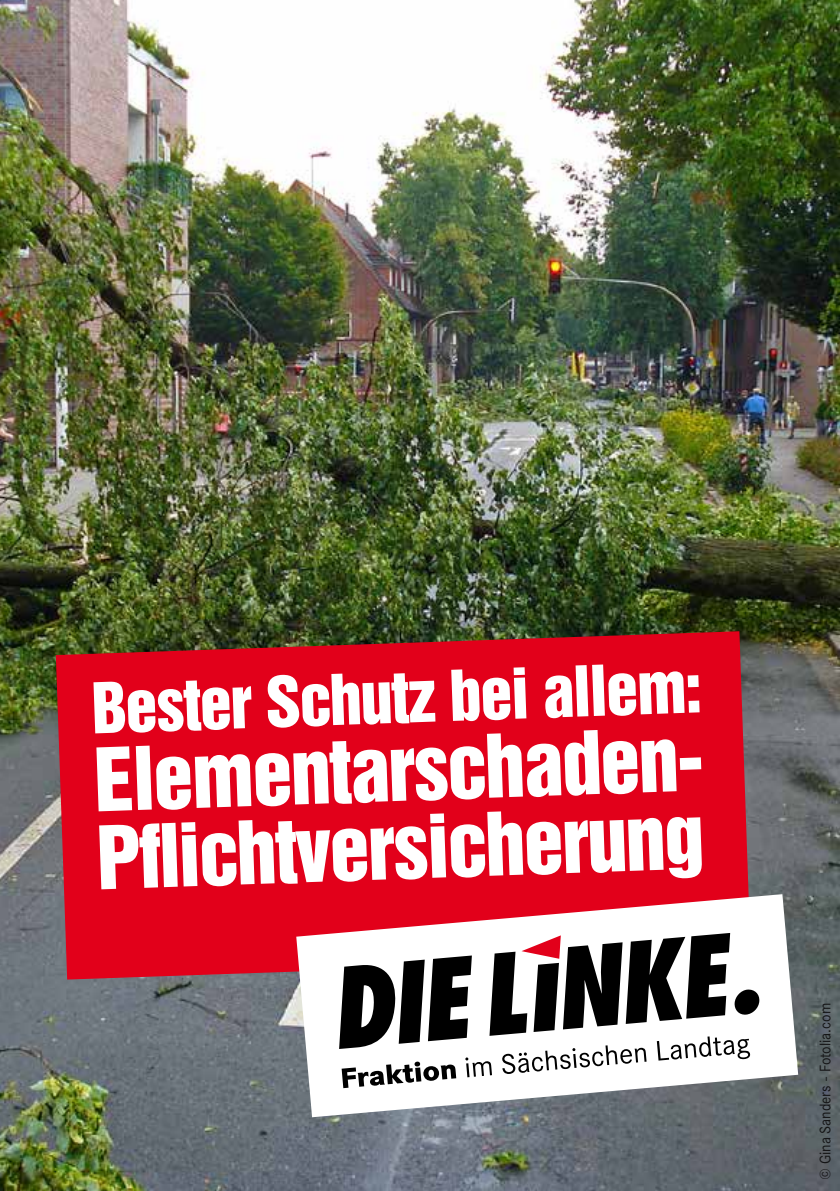
<style>
.page{position:relative;width:840px;height:1191px;background:#fff}
.page>*{position:absolute;margin:0;border:0;box-sizing:border-box;transform-origin:0 0}
.t1{font:80px/78px "Helvetica Inserat LT Std";color:#fff}
.t2{font:64px "Helvetica Inserat LT Std";color:#fff}
.t3{font:15px "Corporate SBQ";color:#141415;scale:.93 1}
</style>
<div class="page">
<img style="left:0;top:0;width:839px;height:1191px">
<div style="left:56px;top:631px;width:694px;height:348px;background:#e2001a"></div>
<svg style="left:296px;top:894px;width:501px;height:223px"></svg>
<svg style="left:339px;top:933px;width:420px;height:116px"></svg>
<svg style="left:341px;top:1061px;width:115px;height:27px"></svg>
<svg style="left:465px;top:1057px;width:26px;height:20px"></svg>
<svg style="left:501px;top:1045px;width:145px;height:29px"></svg>
<svg style="left:656px;top:1036px;width:93px;height:24px"></svg>
<p class="t2" style="left:90px;top:670px;width:611px;rotate:-2deg">Bester Schutz bei allem:</p>
<p class="t1" style="left:93px;top:743px;width:624px;rotate:-2deg">Elementarschaden-<br>Pfl ichtversicherung</p>
<p class="t3" style="left:816px;top:1179px;width:191px;rotate:-90deg">© Gina Sanders - Fotolia.com</p>
</div>
